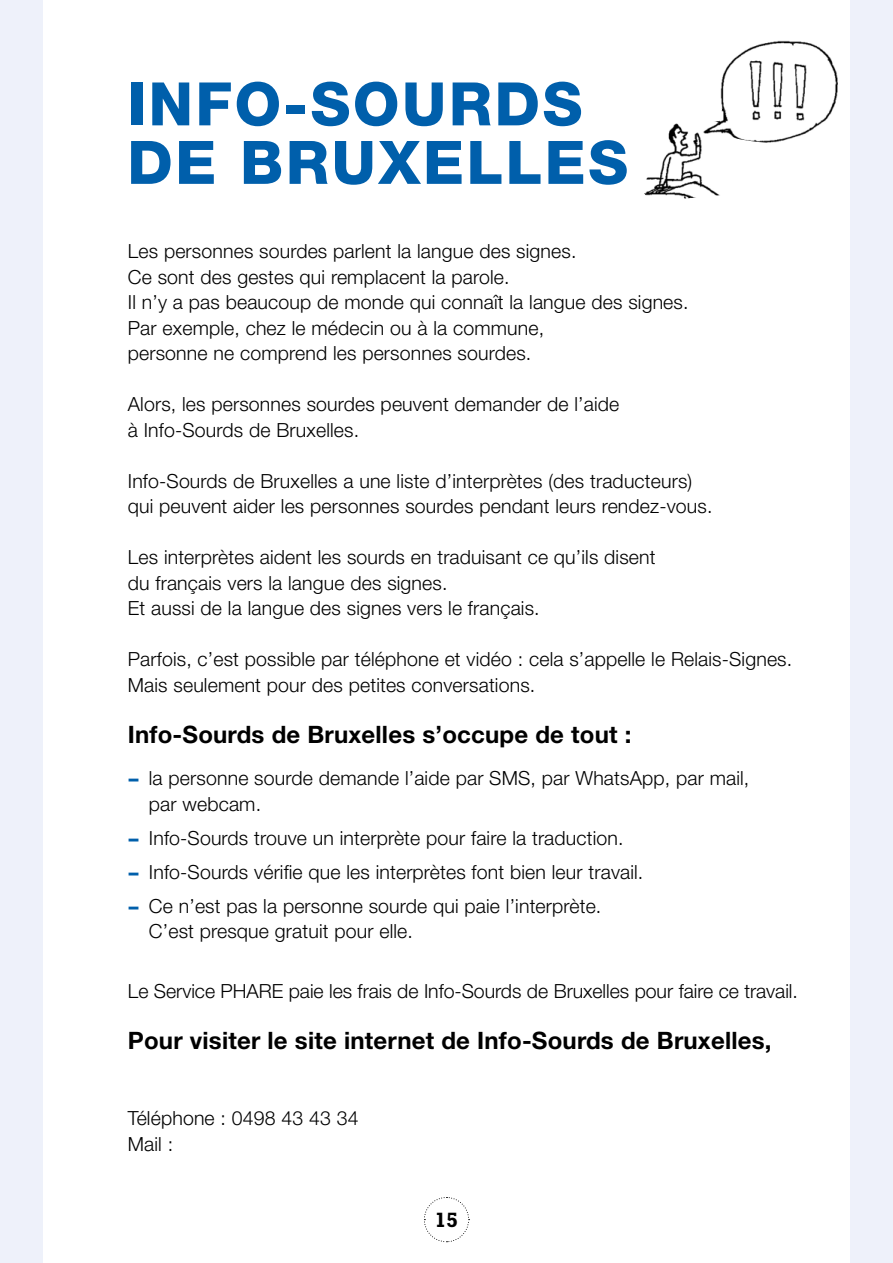
<style>
.page{position:relative;width:893px;height:1263px;background:#fff}
.page>*{position:absolute;margin:0;border:0;box-sizing:border-box;transform-origin:0 0}
.t1{font:800 60px/58.5px "Helvetica Neue LT Std";letter-spacing:.04em;color:#005fab}
.t2{font:700 24px "Helvetica Neue LT Std";letter-spacing:.01em;color:#000}
.t3{font:700 21px "Rockwell Std";color:#000}
.t4{font:300 19.5px/25.5px "Helvetica Neue LT Std";letter-spacing:.01em;color:#000}
.s1{font-weight:800;color:#005fab}
</style>
<div class="page">
<img style="left:644px;top:40px;width:194px;height:159px">
<div style="left:850px;top:0;width:43px;height:1263px;background:#eef1fa"></div>
<div style="left:0;top:0;width:43px;height:1263px;background:#eef1fa"></div>
<svg style="left:424px;top:1197px;width:46px;height:45px"></svg>
<h1 class="t1" style="left:127px;top:75px;width:502px">INFO-SOURDS<br>DE BRUXELLES</h1>
<p class="t4" style="left:128px;top:238px;width:562px">Les personnes sourdes parlent la langue des signes.<br>Ce sont des gestes qui remplacent la parole.<br>Il n’y a pas beaucoup de monde qui connaît la langue des signes.<br>Par exemple, chez le médecin ou à la commune,<br>personne ne comprend les personnes sourdes.</p>
<p class="t4" style="left:128px;top:391px;width:493px">Alors, les personnes sourdes peuvent demander de l’aide à Info-Sourds de Bruxelles.</p>
<p class="t4" style="left:128px;top:467px;width:586px">Info-Sourds de Bruxelles a une liste d’interprètes (des traducteurs) qui peuvent aider les personnes sourdes pendant leurs rendez-vous.</p>
<p class="t4" style="left:128px;top:544px;width:529px">Les interprètes aident les sourds en traduisant ce qu’ils disent du français vers la langue des signes.<br>Et aussi de la langue des signes vers le français.</p>
<p class="t4" style="left:128px;top:646px;width:666px">Parfois, c’est possible par téléphone et vidéo : cela s’appelle le Relais-Signes.<br>Mais seulement pour des petites conversations.</p>
<p class="t2" style="left:128px;top:719px;width:505px">Info-Sourds de Bruxelles s’occupe de tout :</p>
<p class="t4" style="left:149px;top:765px;width:602px;text-indent:-21px"><span class="s1">−</span> la personne sourde demande l’aide par SMS, par WhatsApp, par mail, par webcam.</p>
<p class="t4" style="left:128px;top:820px;width:517px;line-height:34px"><span class="s1">−</span> Info-Sourds trouve un interprète pour faire la traduction.<br><span class="s1">−</span> Info-Sourds vérifie que les interprètes font bien leur travail. <span class="s1">−</span> Ce n’est pas la personne sourde qui paie l’interprète.</p>
<p class="t4" style="left:149px;top:918px;width:265px">C’est presque gratuit pour elle.</p>
<p class="t4" style="left:128px;top:977px;width:671px">Le Service PHARE paie les frais de Info-Sourds de Bruxelles pour faire ce travail.</p>
<p class="t2" style="left:128px;top:1025px;width:645px">Pour visiter le site internet de Info-Sourds de Bruxelles,</p>
<p class="t4" style="left:128px;top:1105px;width:232px">Téléphone : 0498 43 43 34<br>Mail :</p>
<p class="t3" style="left:435px;top:1208px;width:25px">15</p>
</div>
